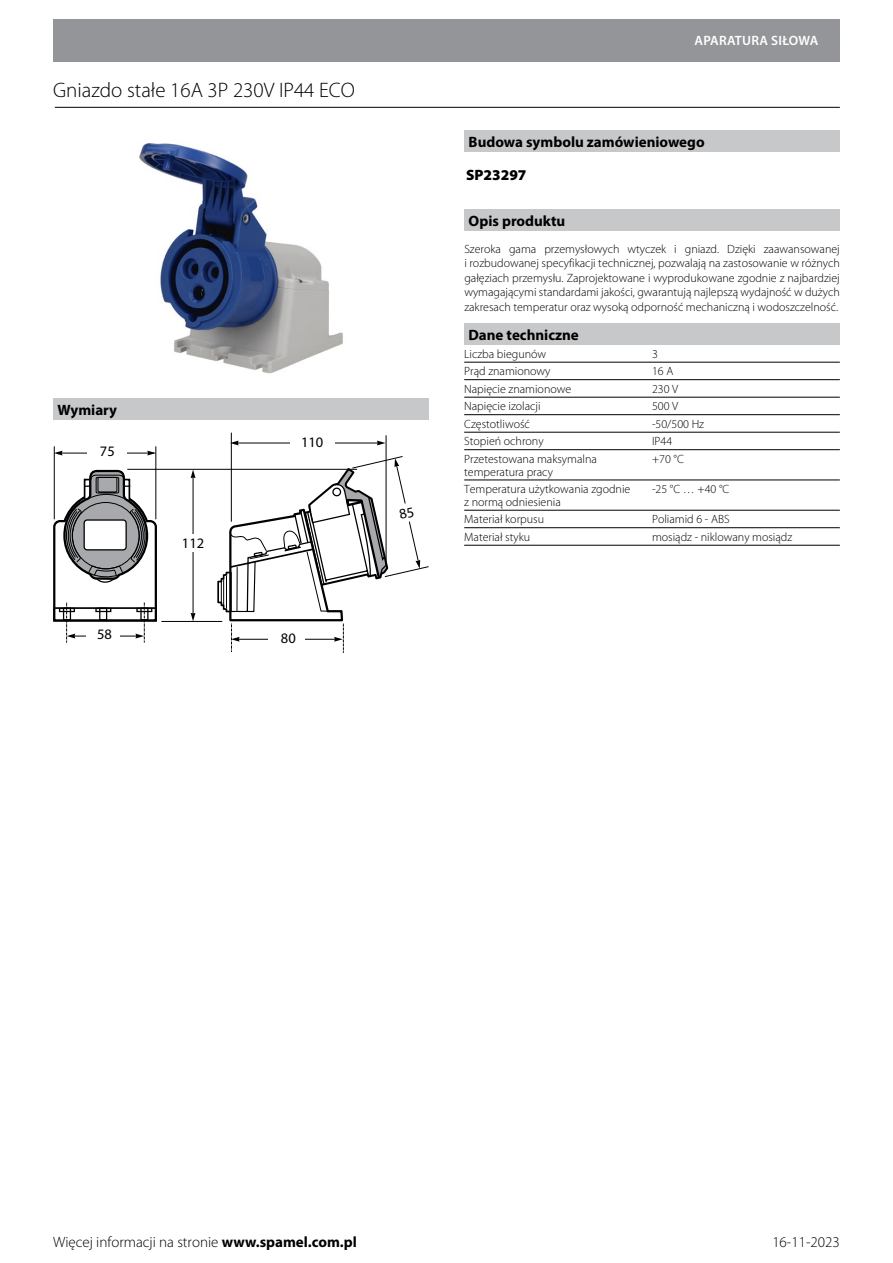
<style>
.page{position:relative;width:893px;height:1263px;background:#fff}
.page>*{position:absolute;margin:0;border:0;box-sizing:border-box;transform-origin:0 0}
.t1{font:300 21px "Myriad Pro";color:#000}
.Überschrift{font:700 15px "Myriad Pro";color:#000}
.t2{font:300 15px "Myriad Pro";color:#000}
.TS_Bestellschlüssel{font:900 15px "Myriad Pro";color:#000}
.Cecha_Wymiary{font:14.55px "Myriad Pro";color:#000}
.t3{font:600 13.5px "Myriad Pro";letter-spacing:.02em;color:#fff}
.Text_normal_block{font:300 12px/14.4px "Myriad Pro";color:#000;text-align:justify}
.Tabellenkörper{font:300 12px/12.8px "Myriad Pro";color:#000}
.s1{font-weight:700}
</style>
<div class="page">
<div style="left:53px;top:19px;width:787px;height:43px;background:#939598"></div>
<div style="left:464px;top:323px;width:376px;height:22px;background:#c7c8ca"></div>
<hr style="left:464px;top:362px;width:188px;height:1px;background:#000">
<hr style="left:652px;top:362px;width:188px;height:1px;background:#000">
<hr style="left:464px;top:379px;width:188px;height:1px;background:#000">
<hr style="left:652px;top:379px;width:188px;height:1px;background:#000">
<hr style="left:464px;top:397px;width:188px;height:1px;background:#000">
<hr style="left:652px;top:397px;width:188px;height:1px;background:#000">
<hr style="left:464px;top:414px;width:188px;height:1px;background:#000">
<hr style="left:652px;top:414px;width:188px;height:1px;background:#000">
<hr style="left:464px;top:432px;width:188px;height:1px;background:#000">
<hr style="left:652px;top:432px;width:188px;height:1px;background:#000">
<hr style="left:464px;top:449px;width:188px;height:1px;background:#000">
<hr style="left:652px;top:449px;width:188px;height:1px;background:#000">
<hr style="left:464px;top:480px;width:188px;height:1px;background:#000">
<hr style="left:652px;top:480px;width:188px;height:1px;background:#000">
<hr style="left:464px;top:510px;width:188px;height:1px;background:#000">
<hr style="left:652px;top:510px;width:188px;height:1px;background:#000">
<hr style="left:464px;top:527px;width:188px;height:1px;background:#000">
<hr style="left:652px;top:527px;width:188px;height:1px;background:#000">
<hr style="left:464px;top:545px;width:188px;height:1px;background:#000">
<hr style="left:652px;top:545px;width:188px;height:1px;background:#000">
<div style="left:464px;top:131px;width:376px;height:21px;background:#c7c8ca"></div>
<hr style="left:55px;top:107px;width:785px;height:1px;background:#000">
<div style="left:464px;top:210px;width:376px;height:21px;background:#c7c8ca"></div>
<img style="left:139px;top:143px;width:204px;height:231px">
<div style="left:53px;top:399px;width:376px;height:21px;background:#c7c8ca"></div>
<svg style="left:55px;top:451px;width:7px;height:4px"></svg>
<hr style="left:57px;top:453px;width:97px;height:1px;background:#000">
<svg style="left:147px;top:451px;width:9px;height:4px"></svg>
<div style="left:87px;top:446px;width:40px;height:12px;background:#fff"></div>
<hr style="left:54px;top:446px;width:1px;height:73px;background:#000">
<hr style="left:156px;top:446px;width:1px;height:73px;background:#000">
<hr style="left:161px;top:621px;width:61px;height:1px;background:#000">
<hr style="left:127px;top:469px;width:230px;height:1px;background:#000">
<hr style="left:193px;top:473px;width:1px;height:144px;background:#000">
<svg style="left:191px;top:470px;width:4px;height:8px"></svg>
<svg style="left:191px;top:613px;width:4px;height:8px"></svg>
<div style="left:184px;top:534px;width:18px;height:18px;background:#fff"></div>
<hr style="left:231px;top:433px;width:1px;height:89px;background:#000">
<hr style="left:386px;top:435px;width:1px;height:130px;background:#000">
<svg style="left:230px;top:441px;width:9px;height:4px"></svg>
<hr style="left:236px;top:443px;width:144px;height:1px;background:#000">
<svg style="left:377px;top:441px;width:8px;height:4px"></svg>
<div style="left:290px;top:436px;width:44px;height:12px;background:#fff"></div>
<svg style="left:53px;top:469px;width:105px;height:174px"></svg>
<div style="left:59px;top:608px;width:16px;height:4px;border:1px solid #000"></div>
<div style="left:95px;top:608px;width:16px;height:4px;border:1px solid #000"></div>
<div style="left:136px;top:608px;width:16px;height:4px;border:1px solid #000"></div>
<svg style="left:216px;top:456px;width:213px;height:197px"></svg>
<p class="t1" style="left:53px;top:78px;width:303px">Gniazdo stałe 16A 3P 230V IP44 ECO</p>
<p class="Überschrift" style="left:57px;top:400px;width:61px">Wymiary</p>
<p class="Cecha_Wymiary" style="left:100px;top:443px;width:16px">75</p>
<p class="Cecha_Wymiary" style="left:97px;top:625px;width:16px">58</p>
<p class="Cecha_Wymiary" style="left:182px;top:534px;width:24px">112</p>
<p class="Cecha_Wymiary" style="left:301px;top:433px;width:24px">110</p>
<p class="Cecha_Wymiary" style="left:281px;top:629px;width:16px">80</p>
<p class="t3" style="left:695px;top:32px;width:125px">APARATURA SIŁOWA</p>
<p class="Überschrift" style="left:469px;top:132px;width:238px">Budowa symbolu zamówieniowego</p>
<p class="TS_Bestellschlüssel" style="left:466px;top:165px;width:62px">SP23297</p>
<p class="Überschrift" style="left:469px;top:211px;width:98px">Opis produktu</p>
<p class="Text_normal_block" style="left:464px;top:242px;width:377px">Szeroka gama przemysłowych wtyczek i gniazd. Dzięki zaawansowanej i rozbudowanej specyfikacji technicznej, pozwalają na zastosowanie w różnych gałęziach przemysłu. Zaprojektowane i wyprodukowane zgodnie z najbardziej wymagającymi standardami jakości, gwarantują najlepszą wydajność w dużych zakresach temperatur oraz wysoką odporność mechaniczną i wodoszczelność.</p>
<p class="Überschrift" style="left:468px;top:325px;width:112px">Dane techniczne</p>
<p class="Tabellenkörper" style="left:464px;top:348px;width:84px">Liczba biegunów</p>
<p class="Tabellenkörper" style="left:652px;top:348px;width:7px">3</p>
<p class="Tabellenkörper" style="left:464px;top:365px;width:88px">Prąd znamionowy</p>
<p class="Tabellenkörper" style="left:652px;top:365px;width:23px">16 A</p>
<p class="Tabellenkörper" style="left:464px;top:383px;width:109px">Napięcie znamionowe</p>
<p class="Tabellenkörper" style="left:652px;top:383px;width:28px">230 V</p>
<p class="Tabellenkörper" style="left:464px;top:400px;width:78px">Napięcie izolacji</p>
<p class="Tabellenkörper" style="left:652px;top:400px;width:28px">500 V</p>
<p class="Tabellenkörper" style="left:464px;top:418px;width:67px">Częstotliwość</p>
<p class="Tabellenkörper" style="left:652px;top:418px;width:54px">-50/500 Hz</p>
<p class="Tabellenkörper" style="left:464px;top:435px;width:81px">Stopień ochrony</p>
<p class="Tabellenkörper" style="left:652px;top:435px;width:22px">IP44</p>
<p class="Tabellenkörper" style="left:464px;top:453px;width:134px">Przetestowana maksymalna temperatura pracy</p>
<p class="Tabellenkörper" style="left:652px;top:453px;width:33px">+70 °C</p>
<p class="Tabellenkörper" style="left:464px;top:483px;width:168px">Temperatura użytkowania zgodnie z normą odniesienia</p>
<p class="Tabellenkörper" style="left:652px;top:483px;width:79px">-25 °C … +40 °C</p>
<p class="Tabellenkörper" style="left:464px;top:513px;width:81px">Materiał korpusu</p>
<p class="Tabellenkörper" style="left:652px;top:513px;width:79px">Poliamid 6 - ABS</p>
<p class="Tabellenkörper" style="left:464px;top:531px;width:67px">Materiał styku</p>
<p class="Tabellenkörper" style="left:652px;top:531px;width:142px">mosiądz - niklowany mosiądz</p>
<p class="t2" style="left:53px;top:1234px;width:305px">Więcej informacji na stronie <span class="s1">www.spamel.com.pl</span></p>
<p class="t2" style="left:772px;top:1234px;width:69px">16-11-2023</p>
</div>
